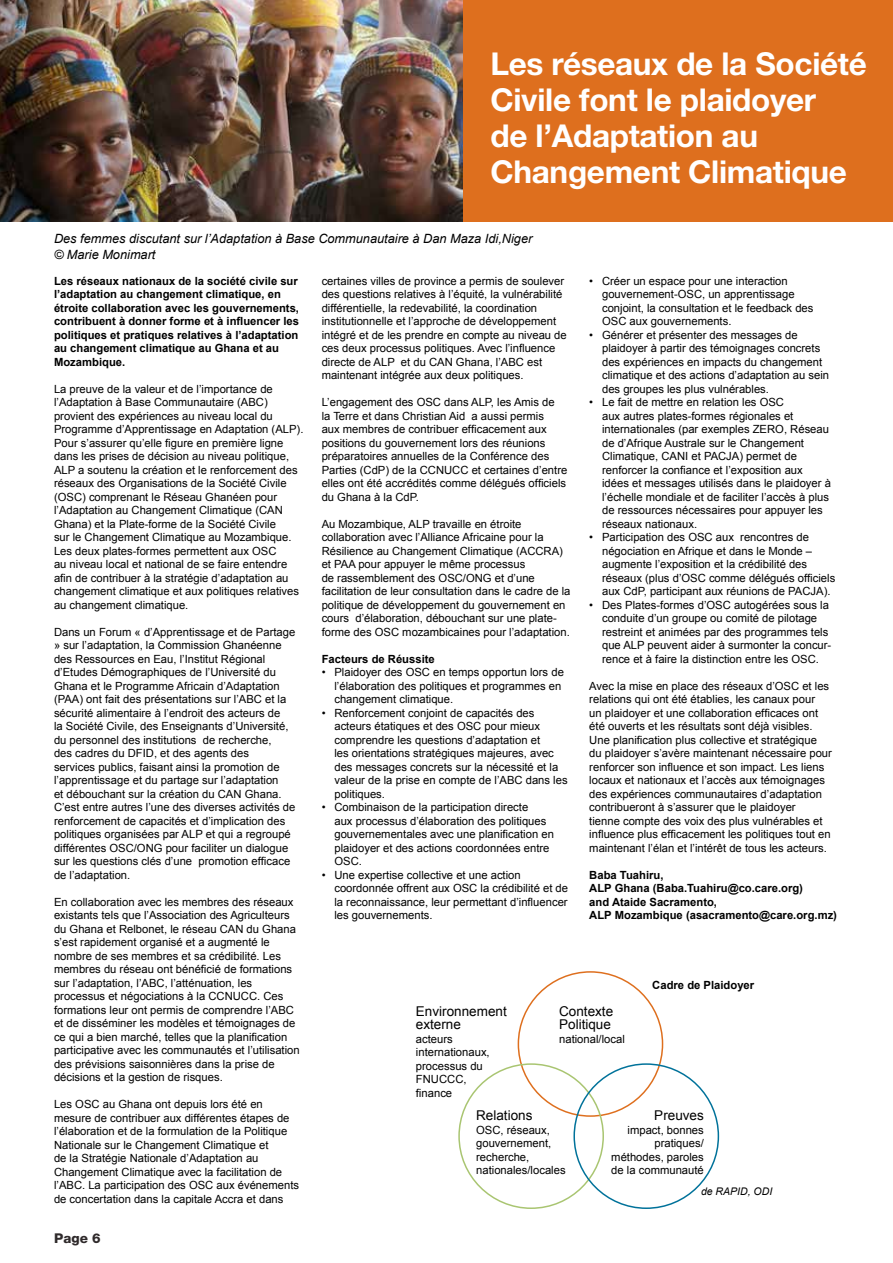
<style>
.page{position:relative;width:893px;height:1263px;background:#fff}
.page>*{position:absolute;margin:0;border:0;box-sizing:border-box;transform-origin:0 0}
.t1{font:700 31.5px/36px "Helvetica Neue LT Std";letter-spacing:-.01em;color:#fff}
.t2{font:13.5px/13.5px "Arial";color:#000}
.t3{font:800 13.5px "Helvetica Neue LT Std";color:#2f2a2b}
.t4{font:italic 12.75px/15.8px "Arial";color:#000}
.t5{font:11.25px/13.5px "Arial";color:#000}
.t6{font:700 11.25px/13.5px "Arial";color:#000}
.t7{font:italic 10.5px "Arial";color:#000}
</style>
<div class="page">
<div style="left:0;top:0;width:893px;height:220px;background:#de6f1e"></div>
<img style="left:0;top:0;width:462px;height:222px">
<h1 class="t1" style="left:490px;top:45px;width:378px">Les réseaux de la Société<br>Civile font le plaidoyer<br>de l’Adaptation au<br>Changement Climatique</h1>
<p class="t4" style="left:54px;top:231px;width:480px">Des femmes discutant sur l’Adaptation à Base Communautaire à Dan Maza Idi,Niger © Marie Monimart</p>
<p class="t6" style="left:54px;top:274px;width:247px">Les réseaux nationaux de la société civile sur l’adaptation au changement climatique, en étroite collaboration avec les gouvernements, contribuent à donner forme et à influencer les politiques et pratiques relatives à l’adaptation au changement climatique au Ghana et au Mozambique.</p>
<p class="t5" style="left:54px;top:382px;width:251px">La preuve de la valeur et de l’importance de l’Adaptation à Base Communautaire (ABC) provient des expériences au niveau local du Programme d’Apprentissage en Adaptation (ALP).<br>Pour s’assurer qu’elle figure en première ligne dans les prises de décision au niveau politique, ALP a soutenu la création et le renforcement des réseaux des Organisations de la Société Civile (OSC) comprenant le Réseau Ghanéen pour l’Adaptation au Changement Climatique (CAN Ghana) et la Plate-forme de la Société Civile<br>sur le Changement Climatique au Mozambique.<br>Les deux plates-formes permettent aux OSC<br>au niveau local et national de se faire entendre afin de contribuer à la stratégie d’adaptation au changement climatique et aux politiques relatives au changement climatique.</p>
<p class="t5" style="left:54px;top:625px;width:243px">Dans un Forum « d’Apprentissage et de Partage » sur l’adaptation, la Commission Ghanéenne des Ressources en Eau, l’Institut Régional d’Etudes Démographiques de l’Université du Ghana et le Programme Africain d’Adaptation (PAA) ont fait des présentations sur l’ABC et la sécurité alimentaire à l’endroit des acteurs de<br>la Société Civile, des Enseignants d’Université, du personnel des institutions de recherche,<br>des cadres du DFID, et des agents des<br>services publics, faisant ainsi la promotion de l’apprentissage et du partage sur l’adaptation<br>et débouchant sur la création du CAN Ghana.<br>C’est entre autres l’une des diverses activités de renforcement de capacités et d’implication des politiques organisées par ALP et qui a regroupé différentes OSC/ONG pour faciliter un dialogue sur les questions clés d’une promotion efficace de l’adaptation.</p>
<p class="t5" style="left:54px;top:895px;width:247px">En collaboration avec les membres des réseaux existants tels que l’Association des Agriculteurs du Ghana et Relbonet, le réseau CAN du Ghana s’est rapidement organisé et a augmenté le nombre de ses membres et sa crédibilité. Les membres du réseau ont bénéficié de formations sur l’adaptation, l’ABC, l’atténuation, les processus et négociations à la CCNUCC. Ces formations leur ont permis de comprendre l’ABC et de disséminer les modèles et témoignages de ce qui a bien marché, telles que la planification participative avec les communautés et l’utilisation des prévisions saisonnières dans la prise de décisions et la gestion de risques.</p>
<p class="t5" style="left:54px;top:1097px;width:247px">Les OSC au Ghana ont depuis lors été en mesure de contribuer aux différentes étapes de l’élaboration et de la formulation de la Politique Nationale sur le Changement Climatique et<br>de la Stratégie Nationale d’Adaptation au Changement Climatique avec la facilitation de l’ABC. La participation des OSC aux événements de concertation dans la capitale Accra et dans</p>
<p class="t3" style="left:54px;top:1230px;width:48px">Page 6</p>
<p class="t5" style="left:322px;top:274px;width:247px">certaines villes de province a permis de soulever des questions relatives à l’équité, la vulnérabilité différentielle, la redevabilité, la coordination institutionnelle et l’approche de développement intégré et de les prendre en compte au niveau de ces deux processus politiques. Avec l’influence directe de ALP et du CAN Ghana, l’ABC est maintenant intégrée aux deux politiques.</p>
<p class="t5" style="left:322px;top:395px;width:247px">L’engagement des OSC dans ALP, les Amis de<br>la Terre et dans Christian Aid a aussi permis<br>aux membres de contribuer efficacement aux positions du gouvernement lors des réunions préparatoires annuelles de la Conférence des Parties (CdP) de la CCNUCC et certaines d’entre elles ont été accrédités comme délégués officiels du Ghana à la CdP.</p>
<p class="t5" style="left:322px;top:517px;width:250px">Au Mozambique, ALP travaille en étroite collaboration avec l’Alliance Africaine pour la Résilience au Changement Climatique (ACCRA) et PAA pour appuyer le même processus<br>de rassemblement des OSC/ONG et d’une facilitation de leur consultation dans le cadre de la politique de développement du gouvernement en cours d’élaboration, débouchant sur une plate&shy;forme des OSC mozambicaines pour l’adaptation.</p>
<p class="t6" style="left:322px;top:652px;width:115px">Facteurs de Réussite</p>
<p class="t5" style="left:334px;top:665px;width:231px;text-indent:-13px">• Plaidoyer des OSC en temps opportun lors de l’élaboration des politiques et programmes en changement climatique.</p>
<p class="t5" style="left:334px;top:706px;width:235px;text-indent:-13px">• Renforcement conjoint de capacités des acteurs étatiques et des OSC pour mieux comprendre les questions d’adaptation et<br>les orientations stratégiques majeures, avec des messages concrets sur la nécessité et la valeur de la prise en compte de l’ABC dans les politiques.</p>
<p class="t5" style="left:334px;top:800px;width:221px;text-indent:-13px">• Combinaison de la participation directe<br>aux processus d’élaboration des politiques gouvernementales avec une planification en plaidoyer et des actions coordonnées entre OSC.</p>
<p class="t5" style="left:334px;top:868px;width:235px;text-indent:-13px">• Une expertise collective et une action coordonnée offrent aux OSC la crédibilité et de la reconnaissance, leur permettant d’influencer les gouvernements.</p>
<p class="t5" style="left:602px;top:274px;width:213px;text-indent:-13px">• Créer un espace pour une interaction gouvernement-OSC, un apprentissage conjoint, la consultation et le feedback des OSC aux gouvernements.</p>
<p class="t5" style="left:602px;top:328px;width:228px;text-indent:-13px">• Générer et présenter des messages de plaidoyer à partir des témoignages concrets des expériences en impacts du changement climatique et des actions d’adaptation au sein des groupes les plus vulnérables.</p>
<p class="t5" style="left:602px;top:395px;width:230px;text-indent:-13px">• Le fait de mettre en relation les OSC<br>aux autres plates-formes régionales et internationales (par exemples ZERO, Réseau de d’Afrique Australe sur le Changement Climatique, CANI et PACJA) permet de renforcer la confiance et l’exposition aux idées et messages utilisés dans le plaidoyer à l’échelle mondiale et de faciliter l’accès à plus de ressources nécessaires pour appuyer les réseaux nationaux.</p>
<p class="t5" style="left:602px;top:530px;width:235px;text-indent:-13px">• Participation des OSC aux rencontres de négociation en Afrique et dans le Monde – augmente l’exposition et la crédibilité des réseaux (plus d’OSC comme délégués officiels aux CdP, participant aux réunions de PACJA).</p>
<p class="t5" style="left:602px;top:598px;width:231px;text-indent:-13px">• Des Plates-formes d’OSC autogérées sous la conduite d’un groupe ou comité de pilotage restreint et animées par des programmes tels que ALP peuvent aider à surmonter la concur&shy;rence et à faire la distinction entre les OSC.</p>
<p class="t5" style="left:589px;top:679px;width:244px">Avec la mise en place des réseaux d’OSC et les relations qui ont été établies, les canaux pour<br>un plaidoyer et une collaboration efficaces ont été ouverts et les résultats sont déjà visibles.<br>Une planification plus collective et stratégique du plaidoyer s’avère maintenant nécessaire pour renforcer son influence et son impact. Les liens locaux et nationaux et l’accès aux témoignages des expériences communautaires d’adaptation contribueront à s’assurer que le plaidoyer<br>tienne compte des voix des plus vulnérables et influence plus efficacement les politiques tout en maintenant l’élan et l’intérêt de tous les acteurs.</p>
<p class="t6" style="left:589px;top:868px;width:249px">Baba Tuahiru,<br>ALP Ghana (Baba.Tuahiru@co.care.org)<br>and Ataide Sacramento,<br>ALP Mozambique (asacramento@care.org.mz)</p>
<p class="t6" style="left:652px;top:978px;width:103px">Cadre de Plaidoyer</p>
<p class="t2" style="left:416px;top:1004px;width:92px">Environnement externe</p>
<p class="t5" style="left:416px;top:1032px;width:75px">acteurs internationaux, processus du<br>FNUCCC, finance</p>
<p class="t2" style="left:559px;top:1004px;width:56px">Contexte<br>Politique</p>
<p class="t5" style="left:559px;top:1032px;width:67px">national/local</p>
<p class="t2" style="left:476px;top:1109px;width:58px">Relations</p>
<p class="t5" style="left:476px;top:1123px;width:91px">OSC, réseaux, gouvernement, recherche, nationales/locales</p>
<p class="t2" style="left:654px;top:1109px;width:51px">Preuves</p>
<p class="t5" style="left:611px;top:1123px;width:94px;text-align:right">impact, bonnes pratiques/ méthodes, paroles de la communauté</p>
<p class="t7" style="left:701px;top:1184px;width:73px">de RAPID, ODI</p>
</div>
